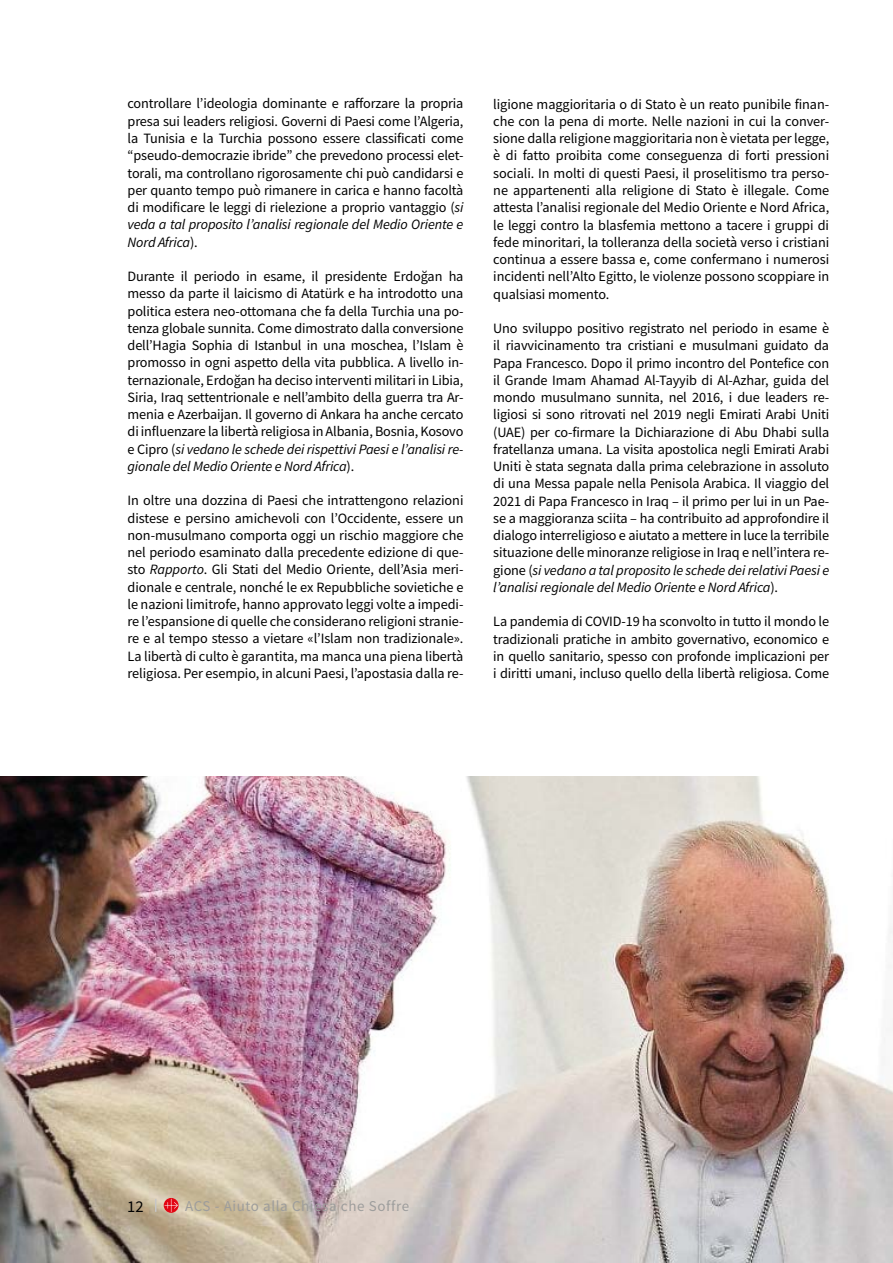
<style>
.page{position:relative;width:893px;height:1263px;background:#fff}
.page>*{position:absolute;margin:0;border:0;box-sizing:border-box;transform-origin:0 0}
.t1{font:16.5px "Source Sans Pro";color:#000}
.t2{font:15px "Source Sans Pro";letter-spacing:.04em;color:#9d9d9c}
.t3{font:14.25px/17.2px "Source Sans Pro";letter-spacing:-.01em;color:#000;text-align:justify}
.s1{font-style:italic}
</style>
<div class="page">
<img style="left:0;top:776px;width:893px;height:487px">
<svg style="left:155px;top:1199px;width:1px;height:13px"></svg>
<svg style="left:164px;top:1198px;width:15px;height:15px"></svg>
<svg style="left:164px;top:1199px;width:14px;height:13px"></svg>
<p class="t3" style="left:128px;top:95px;width:337px">controllare l’ideologia dominante e rafforzare la propria presa sui leaders religiosi. Governi di Paesi come l’Algeria, la Tunisia e la Turchia possono essere classificati come “pseudo-democrazie ibride” che prevedono processi elet&shy;torali, ma controllano rigorosamente chi può candidarsi e per quanto tempo può rimanere in carica e hanno facoltà di modificare le leggi di rielezione a proprio vantaggio (<span class="s1">si veda a tal proposito l’analisi regionale del Medio Oriente e Nord Africa</span>).</p>
<p class="t3" style="left:128px;top:268px;width:337px">Durante il periodo in esame, il presidente Erdoğan ha messo da parte il laicismo di Atatürk e ha introdotto una politica estera neo-ottomana che fa della Turchia una po&shy;tenza globale sunnita. Come dimostrato dalla conversione dell’Hagia Sophia di Istanbul in una moschea, l’Islam è promosso in ogni aspetto della vita pubblica. A livello in&shy;ternazionale, Erdoğan ha deciso interventi militari in Libia, Siria, Iraq settentrionale e nell’ambito della guerra tra Ar&shy;menia e Azerbaijan. Il governo di Ankara ha anche cercato di influenzare la libertà religiosa in Albania, Bosnia, Kosovo e Cipro (<span class="s1">si vedano le schede dei rispettivi Paesi e l’analisi re&shy;gionale del Medio Oriente e Nord Africa</span>).</p>
<p class="t3" style="left:128px;top:492px;width:337px">In oltre una dozzina di Paesi che intrattengono relazioni distese e persino amichevoli con l’Occidente, essere un non-musulmano comporta oggi un rischio maggiore che nel periodo esaminato dalla precedente edizione di que&shy;sto <span class="s1">Rapporto</span>. Gli Stati del Medio Oriente, dell’Asia meri&shy;dionale e centrale, nonché le ex Repubbliche sovietiche e le nazioni limitrofe, hanno approvato leggi volte a impedi&shy;re l’espansione di quelle che considerano religioni stranie&shy;re e al tempo stesso a vietare «l’Islam non tradizionale».<br>La libertà di culto è garantita, ma manca una piena libertà religiosa. Per esempio, in alcuni Paesi, l’apostasia dalla re-</p>
<p class="t3" style="left:493px;top:95px;width:337px">ligione maggioritaria o di Stato è un reato punibile finan&shy;che con la pena di morte. Nelle nazioni in cui la conver&shy;sione dalla religione maggioritaria non è vietata per legge, è di fatto proibita come conseguenza di forti pressioni sociali. In molti di questi Paesi, il proselitismo tra perso&shy;ne appartenenti alla religione di Stato è illegale. Come attesta l’analisi regionale del Medio Oriente e Nord Africa, le leggi contro la blasfemia mettono a tacere i gruppi di fede minoritari, la tolleranza della società verso i cristiani continua a essere bassa e, come confermano i numerosi incidenti nell’Alto Egitto, le violenze possono scoppiare in qualsiasi momento.</p>
<p class="t3" style="left:493px;top:320px;width:337px">Uno sviluppo positivo registrato nel periodo in esame è il riavvicinamento tra cristiani e musulmani guidato da Papa Francesco. Dopo il primo incontro del Pontefice con il Grande Imam Ahamad Al-Tayyib di Al-Azhar, guida del mondo musulmano sunnita, nel 2016, i due leaders re&shy;ligiosi si sono ritrovati nel 2019 negli Emirati Arabi Uniti (UAE) per co-firmare la Dichiarazione di Abu Dhabi sulla fratellanza umana. La visita apostolica negli Emirati Arabi Uniti è stata segnata dalla prima celebrazione in assoluto di una Messa papale nella Penisola Arabica. Il viaggio del 2021 di Papa Francesco in Iraq – il primo per lui in un Pae&shy;se a maggioranza sciita – ha contribuito ad approfondire il dialogo interreligioso e aiutato a mettere in luce la terribile situazione delle minoranze religiose in Iraq e nell’intera re&shy;gione (<span class="s1">si vedano a tal proposito le schede dei relativi Paesi e l’analisi regionale del Medio Oriente e Nord Africa</span>).</p>
<p class="t3" style="left:493px;top:613px;width:337px">La pandemia di COVID-19 ha sconvolto in tutto il mondo le tradizionali pratiche in ambito governativo, economico e in quello sanitario, spesso con profonde implicazioni per i diritti umani, incluso quello della libertà religiosa. Come</p>
<p class="t1" style="left:127px;top:1196px;width:18px">12</p>
<p class="t2" style="left:185px;top:1196px;width:225px">ACS - Aiuto alla Chiesa che Soffre</p>
</div>
